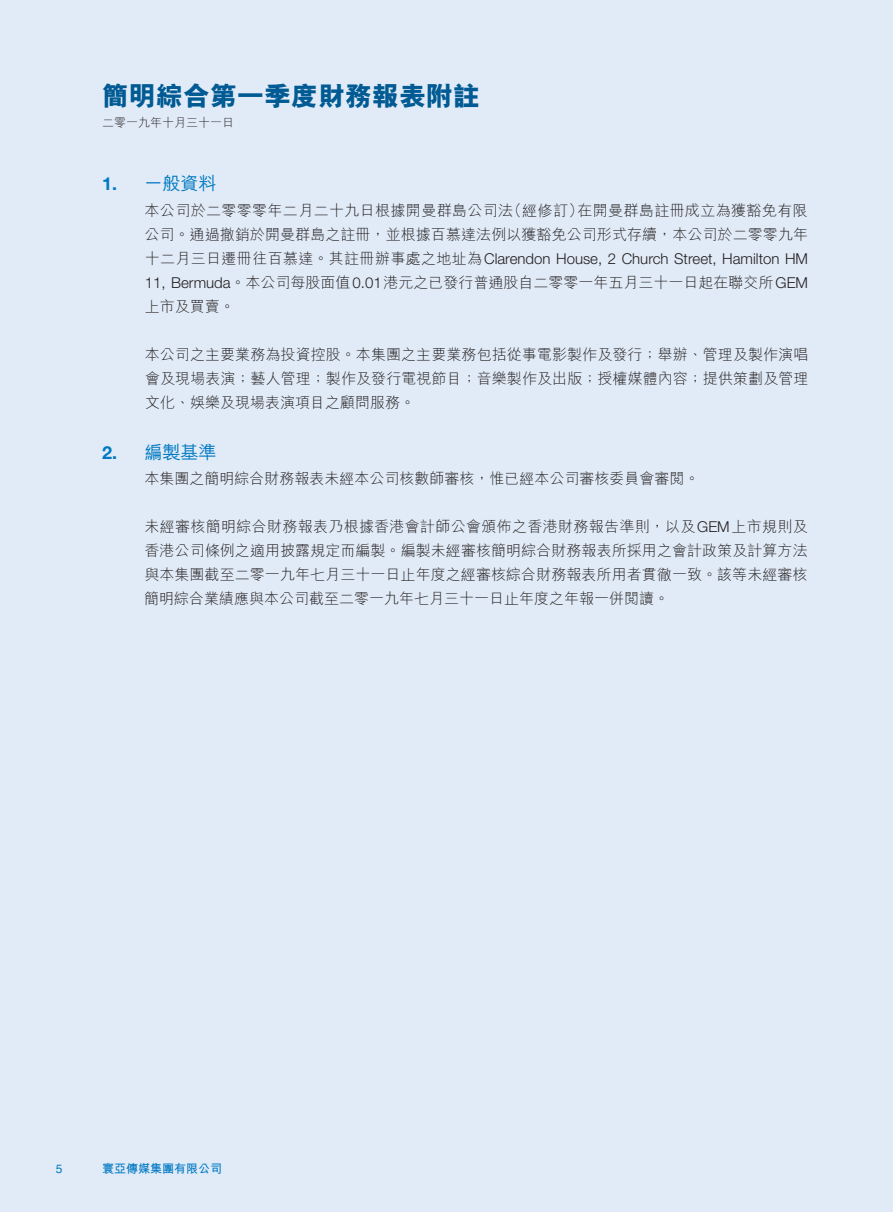
<style>
.page{position:relative;width:893px;height:1212px;background:#fff}
.page>*{position:absolute;margin:0;border:0;box-sizing:border-box;transform-origin:0 0}
.t1{font:800 27px "M Hei HK";color:#005a93}
.t2{font:500 18px "M Hei HK";color:#0079c2}
.t3{font:700 18px "Helvetica Neue LT Std";color:#0079c2}
.t4{font:300 15px/24px "M Hei HK";color:#231f20}
.t5{font:300 15px "Helvetica Neue LT Std";color:#231f20}
.t6{font:300 15px "M Hei HK";letter-spacing:.025em;color:#231f20}
.t7{font:300 12px "M Hei HK";color:#231f20}
.t8{font:700 12px "M Hei HK";color:#0079c2}
.t9{font:12px "Helvetica";color:#0079c2}
.s1{font-family:"M Hei HK"}
.s2{font-family:"Helvetica Neue LT Std"}
</style>
<div class="page">
<div style="left:0;top:0;width:892px;height:1212px;background:#e1ebf7"></div>
<h1 class="t1" style="left:102px;top:83px;width:379px">簡明綜合第一季度財務報表附註</h1>
<p class="t7" style="left:102px;top:116px;width:133px">二零一九年十月三十一日</p>
<p class="t3" style="left:102px;top:173px;width:17px">1.</p>
<p class="t3" style="left:102px;top:441px;width:17px">2.</p>
<p class="t2" style="left:145px;top:171px;width:73px">一般資料</p>
<p class="t4" style="left:507px;top:198px;width:78px">（經修訂）</p>
<p class="t4" style="left:144px;top:198px;width:665px">本公司於二零零零年二月二十九日根據開曼群島公司法<br>公司。通過撤銷於開曼群島之註冊，並根據百慕達法例以獲豁免公司形式存續，本公司於二零零九年</p>
<p class="t5" style="left:145px;top:249px;width:665px"><span class="s1">十二月三日遷冊往百慕達。其註冊辦事處之地址為</span>Clarendon House, 2 Church Street, Hamilton HM</p>
<p class="t4" style="left:145px;top:270px;width:665px"><span class="s2">11, Bermuda</span>。本公司每股面值<span class="s2">0.01</span>港元之已發行普通股自二零零一年五月三十一日起在聯交所<span class="s2">GEM</span>上市及買賣。</p>
<p class="t4" style="left:145px;top:342px;width:665px;text-align:justify">本公司之主要業務為投資控股。本集團之主要業務包括從事電影製作及發行；舉辦、管理及製作演唱會及現場表演；藝人管理；製作及發行電視節目；音樂製作及出版；授權媒體內容；提供策劃及管理文化、娛樂及現場表演項目之顧問服務。</p>
<p class="t2" style="left:145px;top:439px;width:73px">編製基準</p>
<p class="t6" style="left:577px;top:203px;width:232px">在開曼群島註冊成立為獲豁免有限</p>
<p class="t4" style="left:145px;top:467px;width:556px">本集團之簡明綜合財務報表未經本公司核數師審核，惟已經本公司審核委員會審閱。</p>
<p class="t4" style="left:144px;top:515px;width:665px;text-align:justify">未經審核簡明綜合財務報表乃根據香港會計師公會頒佈之香港財務報告準則，以及<span class="s2">GEM</span>上市規則及香港公司條例之適用披露規定而編製。編製未經審核簡明綜合財務報表所採用之會計政策及計算方法與本集團截至二零一九年七月三十一日止年度之經審核綜合財務報表所用者貫徹一致。該等未經審核簡明綜合業績應與本公司截至二零一九年七月三十一日止年度之年報一併閱讀。</p>
<p class="t9" style="left:56px;top:1159px;width:8px">5</p>
<p class="t8" style="left:102px;top:1160px;width:121px">寰亞傳媒集團有限公司</p>
</div>
